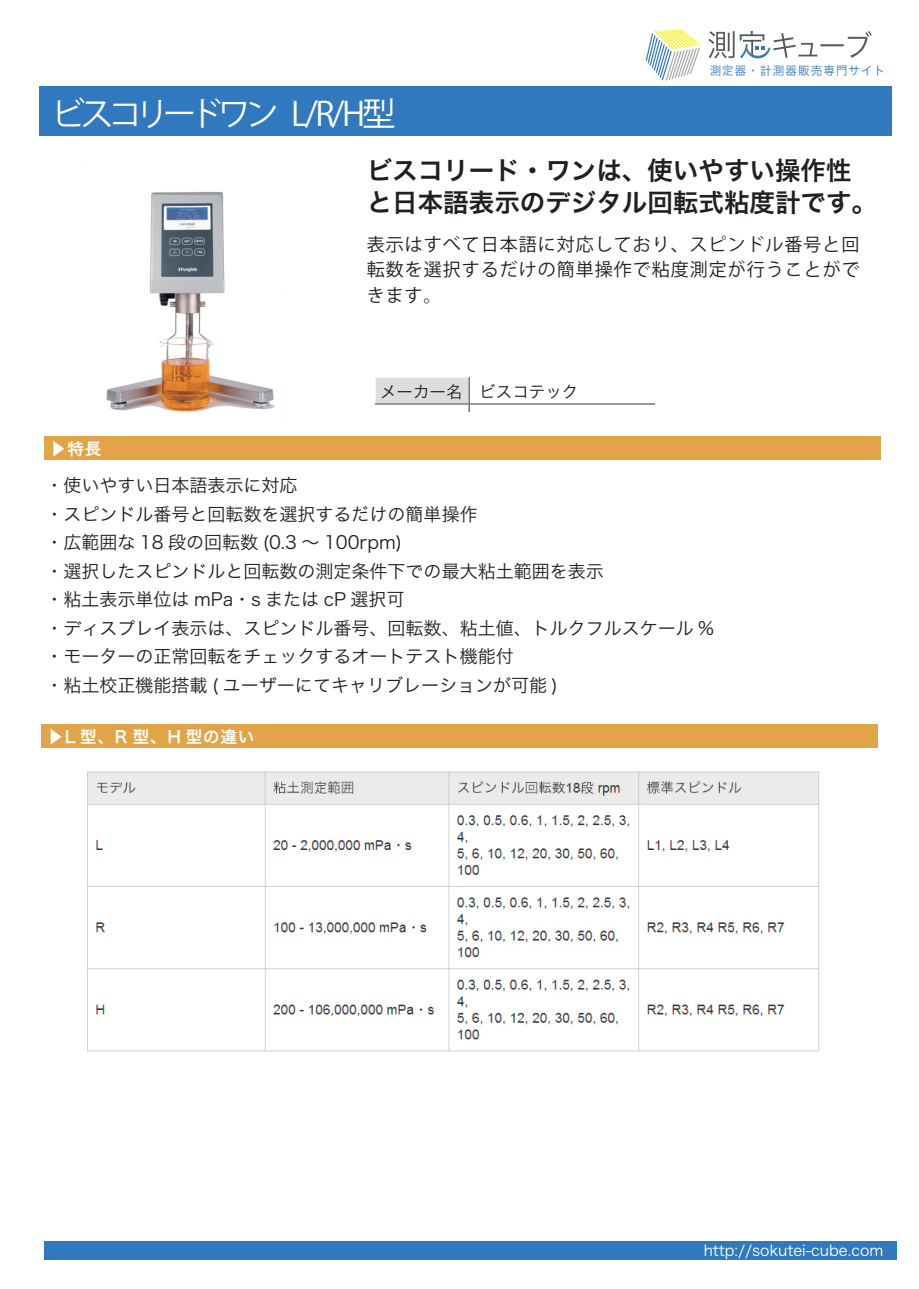
<style>
.page{position:relative;width:919px;height:1289px;background:#fff}
.page>*{position:absolute;margin:0;border:0;box-sizing:border-box;transform-origin:0 0}
.t1{font:33px "Hira Kaku Pro N W6 90 ms RKSJ H";letter-spacing:-.15em;color:#fff}
.t2{font:25.5px/31.5px "Hira Kaku Pro W6";color:#231f20}
.t3{font:18px/28.5px "Hira Kaku Pro W3";color:#231f20}
.t4{font:18px/25.5px "Hira Kaku Pro N W3 90 ms RKSJ H";letter-spacing:.055em;color:#231f20;text-align:justify}
.t5{font:16.5px "Hira Kaku Pro W6";letter-spacing:.05em;color:#fff}
.t6{font:16.5px "Hira Kaku Pro W3";color:#231f20}
.t7{font:15px "Hira Kaku Pro W3";color:#fff}
.t8{font:11.85px "Hira Kaku Pro W3";letter-spacing:.1em;color:#3079be}
</style>
<div class="page">
<div style="left:374px;top:376px;width:96px;height:29px;background:#dcdddf;border:2px solid #fff"></div>
<div style="left:39px;top:86px;width:853px;height:50px;background:#3079be"></div>
<div style="left:44px;top:1241px;width:852px;height:19px;background:#3079be"></div>
<svg style="left:708px;top:31px;width:163px;height:28px"></svg>
<svg style="left:645px;top:29px;width:55px;height:52px"></svg>
<hr style="left:375px;top:403px;width:280px;height:2px;background:#76787b">
<hr style="left:468px;top:377px;width:2px;height:35px;background:#76787b">
<div style="left:44px;top:436px;width:836px;height:23px;background:#e2a447"></div>
<div style="left:41px;top:724px;width:836px;height:23px;background:#e2a447"></div>
<img style="left:106px;top:192px;width:169px;height:220px">
<img style="left:87px;top:771px;width:733px;height:281px">
<p class="t8" style="left:709px;top:60px;width:177px">測定器・計測器販売専門サイト</p>
<h1 class="t1" style="left:52px;top:95px;width:345px">ビスコリードワン L/R/H型</h1>
<h2 class="t2" style="left:367px;top:154px;width:511px">ビスコリード・ワンは、使いやすい操作性と日本語表示のデジタル回転式粘度計です。</h2>
<h1 class="t1" style="left:47px;top:95px;width:65px">　　</h1>
<p class="t4" style="left:367px;top:232px;width:494px">表示はすべて日本語に対応しており、スピンドル番号と回転数を選択するだけの簡単操作で粘度測定が行うことができます。</p>
<p class="t6" style="left:380px;top:377px;width:200px">メーカー名 ビスコテック</p>
<p class="t5" style="left:50px;top:434px;width:53px">▶特長</p>
<p class="t3" style="left:45px;top:470px;width:670px">・使いやすい日本語表示に対応<br>・スピンドル番号と回転数を選択するだけの簡単操作<br>・広範囲な 18 段の回転数 (0.3 ～ 100rpm)<br>・選択したスピンドルと回転数の測定条件下での最大粘土範囲を表示<br>・粘土表示単位は mPa・s または cP 選択可<br>・ディスプレイ表示は、スピンドル番号、回転数、粘土値、トルクフルスケール %・モーターの正常回転をチェックするオートテスト機能付<br>・粘土校正機能搭載 ( ユーザーにてキャリブレーションが可能 )</p>
<p class="t5" style="left:47px;top:722px;width:53px">▶本体</p>
<p class="t5" style="left:68px;top:434px;width:35px">本体</p>
<p class="t5" style="left:65px;top:722px;width:191px">L 型、R 型、H 型の違い</p>
<p class="t7" style="left:703px;top:1237px;width:181px">http://sokutei-cube.com</p>
</div>
